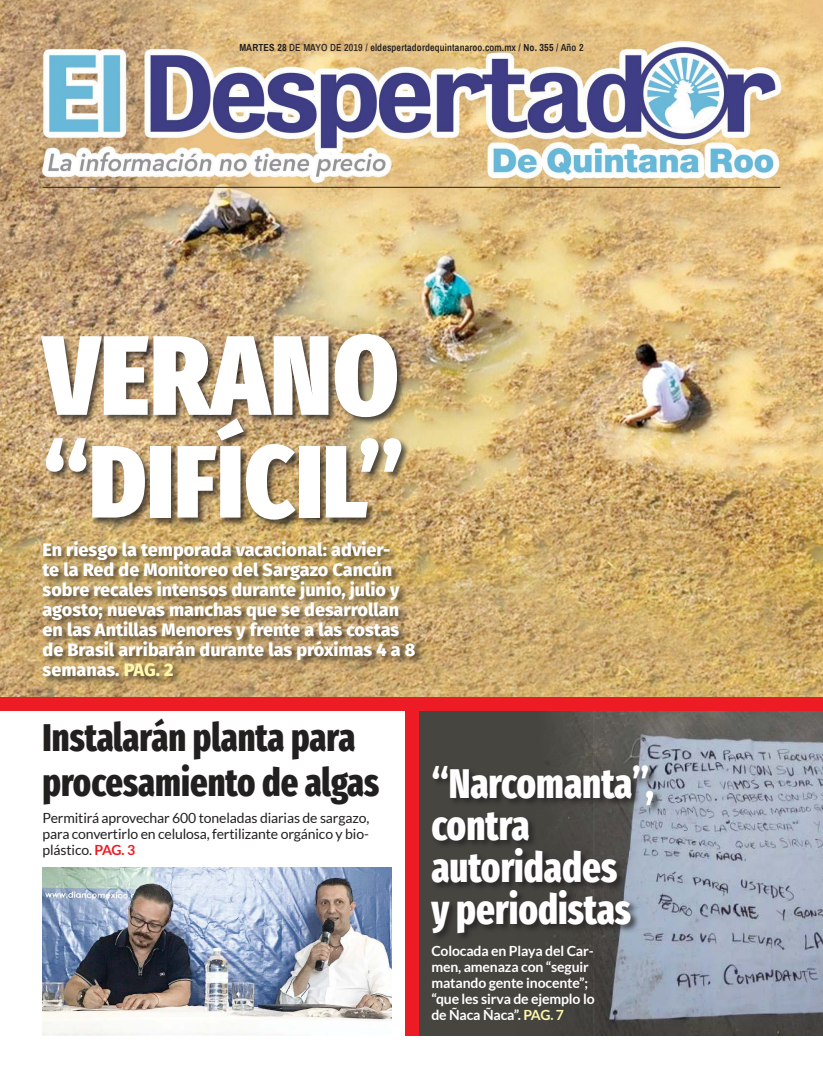
<style>
.page{position:relative;width:823px;height:1078px;background:#fff}
.page>*{position:absolute;margin:0;border:0;box-sizing:border-box;transform-origin:0 0}
.t1{font:900 extra-condensed 112.9px "Fira Sans";letter-spacing:.01em;color:#fff}
.t2{font:900 extra-condensed 102.6px "Fira Sans";letter-spacing:.01em;color:#fff}
.t3{font:800 extra-condensed 41.8px/41.8px "Fira Sans";color:#fff;scale:.95 1}
.t4{font:800 extra-condensed 39px/45px "Fira Sans";color:#221f1f;scale:.95 1}
.t5{font:800 18px/20px "Fira Sans";color:#fff}
.t6{font:14px/16px "Lato";letter-spacing:-.01em;color:#221f1f;text-align:justify}
.t7{font:700 14px/16px "Lato";letter-spacing:-.01em;color:#fff}
.t8{font:600 10px "Archivo Narrow";letter-spacing:.015em;color:#221f1f}
.s1{font-weight:700}
.s2{font-weight:500}
.s3{color:#fff8ad}
.s4{font-size:41.8px;color:#fff}
.s5{font-weight:700;color:#ed1c24}
</style>
<div class="page">
<div style="left:418px;top:710px;width:174px;height:325px;background:#464540"></div>
<img style="left:517px;top:710px;width:305px;height:325px">
<img style="left:0;top:0;width:822px;height:696px">
<div style="left:0;top:696px;width:822px;height:14px;background:#ed1c24"></div>
<hr style="left:43px;top:187px;width:737px;height:1px;background:#221f1f">
<div style="left:40px;top:332px;width:370px;height:197px;background:#221f1f;opacity:.75"></div>
<div style="left:41px;top:540px;width:383px;height:145px;background:#221f1f;opacity:.75"></div>
<div style="left:405px;top:710px;width:13px;height:325px;background:#ed1c24"></div>
<div style="left:430px;top:764px;width:232px;height:177px;background:#221f1f;opacity:.75"></div>
<img style="left:43px;top:867px;width:348px;height:168px">
<p class="t8" style="left:239px;top:44px;width:345px"><span class="s1">MARTES 28</span> <span class="s2">DE MAYO DE 2019 /</span> eldespertadordequintanaroo.com.mx / <span class="s1">NO. 355</span> / Año 2</p>
<h1 class="t1" style="left:43px;top:296px;width:357px">VERANO</h1>
<h2 class="t2" style="left:42px;top:409px;width:363px">“DIFÍCIL”</h2>
<p class="t5" style="left:43px;top:539px;width:374px">En riesgo la temporada vacacional: advier-<br>te la Red de Monitoreo del Sargazo Cancún sobre recales intensos durante junio, julio y agosto; nuevas manchas que se desarrollan en las Antillas Menores y frente a las costas de Brasil arribarán durante las próximas 4 a 8 semanas. <span class="s3">PAG. 2</span></p>
<h3 class="t4" style="left:43px;top:714px;width:644px">Instalarán planta para<br>procesamiento de algas <span class="s4">“Narcomanta”,</span></h3>
<h3 class="t3" style="left:431px;top:804px;width:212px">contra autoridades y periodistas</h3>
<p class="t6" style="left:43px;top:810px;width:328px">Permitirá aprovechar 600 toneladas diarias de sargazo, para convertirlo en celulosa, fertilizante orgánico y bio&shy;plástico. <span class="s5">PAG. 3</span></p>
<p class="t7" style="left:431px;top:942px;width:165px">Colocada en Playa del Car&shy;men, amenaza con “seguir matando gente inocente”; “que les sirva de ejemplo lo de Ñaca Ñaca”. <span class="s3">PAG. 7</span></p>
</div>
